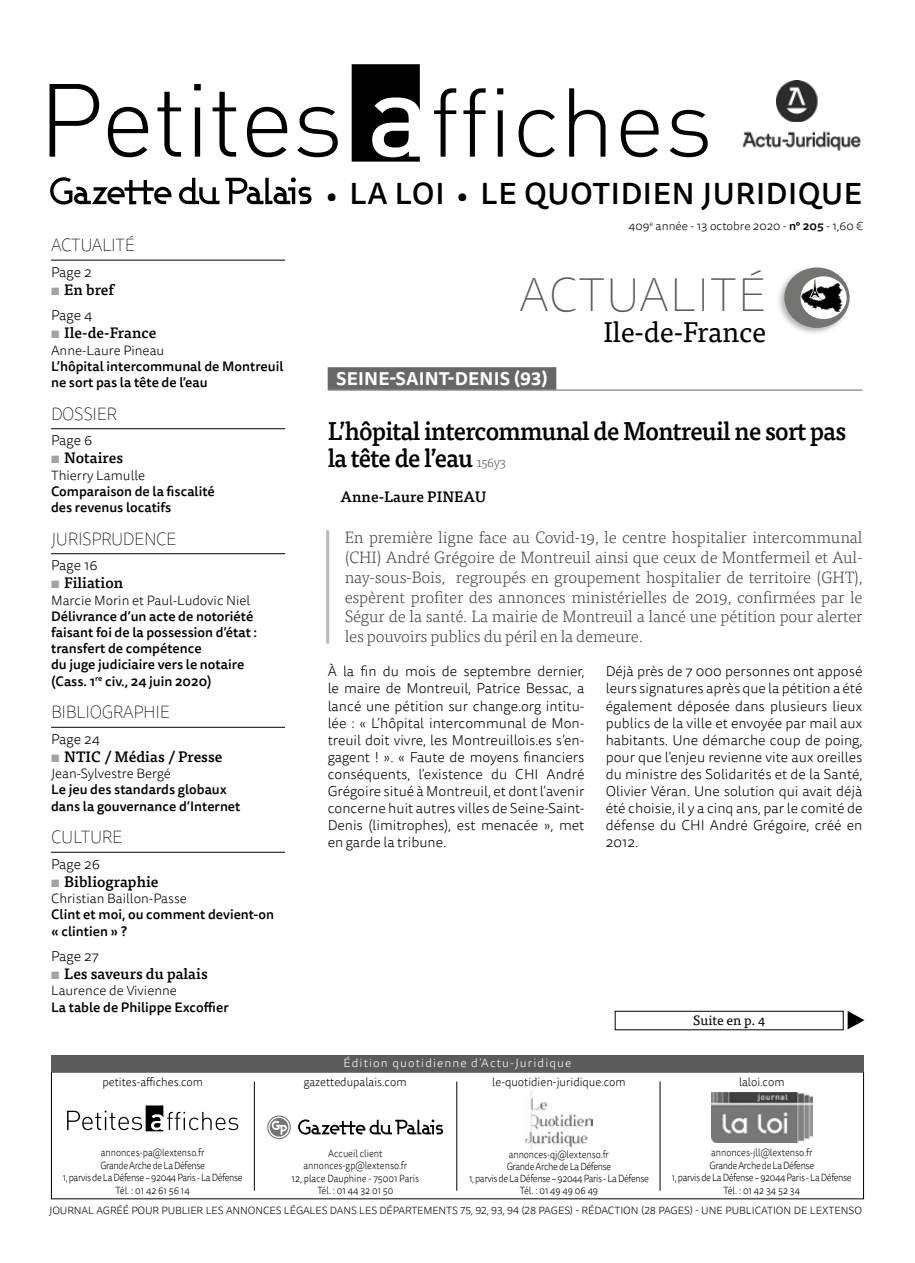
<style>
.page{position:relative;width:915px;height:1263px;background:#fff}
.page>*{position:absolute;margin:0;border:0;box-sizing:border-box;transform-origin:0 0}
.t1{font:100 48px "Tisa Sans OT";letter-spacing:.01em;color:#5b5b5b}
.t2{font:500 30px "Tisa Sans OT";letter-spacing:.02em;color:#000}
.t3{font:28.5px "Tisa OT";letter-spacing:-.01em;color:#000}
.t4{font:500 25.5px/27px "Tisa OT";letter-spacing:-.03em;color:#000;scale:.95 1}
.t5{font:100 18px "Tisa Sans OT";letter-spacing:-.02em;color:#000;scale:.95 1}
.t6{font:700 18px "Tisa Sans OT";letter-spacing:.01em;color:#fff}
.t7{font:300 16.5px/19.8px "Tisa OT";letter-spacing:-.01em;color:#444443;text-align:justify}
.t8{font:500 15px "Tisa OT";color:#000}
.t9{font:300 14.25px/17.1px "Tisa Sans OT";color:#000;text-align:justify}
.t10{font:500 13.5px/16.2px "Tisa Sans OT";color:#000}
.t11{font:300 13.5px "Tisa Sans OT";color:#000}
.t12{font:13.5px "Tisa OT";color:#000}
.t13{font:300 12px "Tisa Sans OT";color:#000;scale:.95 1}
.t14{font:300 12px "Tisa Sans OT";color:#000}
.t15{font:300 12px "Tisa Sans OT";letter-spacing:.09em;color:#fff}
.t16{font:300 10.5px/12.6px "Tisa Sans OT";letter-spacing:-.04em;color:#000;text-align:center;scale:.88 1}
.t17{font:300 10.5px "Tisa Sans OT";letter-spacing:-.01em;color:#000}
.t18{font:300 10.5px/12.6px "Tisa Sans OT";letter-spacing:-.01em;color:#000;text-align:center;scale:.88 1}
.s1{font-weight:700;color:#a2a3a3}
.s2{font-size:27px}
.s3{font-weight:500}
.s4{font-weight:300;font-size:13.5px;color:#5b5b5b}
</style>
<div class="page">
<img style="left:525px;top:1090px;width:67px;height:60px">
<svg style="left:67px;top:1105px;width:171px;height:26px"></svg>
<img style="left:711px;top:1092px;width:101px;height:50px">
<hr style="left:659px;top:1081px;width:1px;height:110px;background:#000">
<hr style="left:456px;top:1081px;width:1px;height:110px;background:#000">
<hr style="left:254px;top:1081px;width:1px;height:110px;background:#000">
<svg style="left:269px;top:1118px;width:19px;height:18px"></svg>
<svg style="left:298px;top:1119px;width:145px;height:15px"></svg>
<svg style="left:271px;top:1121px;width:16px;height:13px"></svg>
<div style="left:267px;top:1115px;width:24px;height:24px;border:1px solid #747473;border-radius:50%"></div>
<div style="left:51px;top:1055px;width:812px;height:16px;background:#5b5b5b"></div>
<svg style="left:50px;top:84px;width:49px;height:73px"></svg>
<svg style="left:108px;top:107px;width:40px;height:50px"></svg>
<svg style="left:157px;top:92px;width:24px;height:65px"></svg>
<svg style="left:194px;top:84px;width:7px;height:73px"></svg>
<svg style="left:212px;top:92px;width:24px;height:65px"></svg>
<svg style="left:247px;top:107px;width:40px;height:50px"></svg>
<svg style="left:297px;top:107px;width:40px;height:50px"></svg>
<svg style="left:351px;top:64px;width:68px;height:98px"></svg>
<svg style="left:434px;top:88px;width:22px;height:69px"></svg>
<svg style="left:463px;top:88px;width:22px;height:69px"></svg>
<svg style="left:497px;top:88px;width:6px;height:69px"></svg>
<svg style="left:518px;top:110px;width:36px;height:47px"></svg>
<svg style="left:569px;top:88px;width:36px;height:69px"></svg>
<svg style="left:620px;top:110px;width:38px;height:47px"></svg>
<svg style="left:669px;top:110px;width:38px;height:47px"></svg>
<svg style="left:50px;top:177px;width:121px;height:28px"></svg>
<svg style="left:179px;top:178px;width:40px;height:26px"></svg>
<svg style="left:225px;top:177px;width:86px;height:27px"></svg>
<img style="left:776px;top:80px;width:42px;height:42px">
<img style="left:742px;top:131px;width:118px;height:20px">
<div style="left:614px;top:1011px;width:229px;height:19px;border:1px solid #000"></div>
<svg style="left:847px;top:1011px;width:17px;height:18px"></svg>
<hr style="left:51px;top:260px;width:234px;height:1px;background:#000">
<hr style="left:51px;top:428px;width:234px;height:1px;background:#000">
<hr style="left:51px;top:553px;width:234px;height:1px;background:#000">
<hr style="left:51px;top:727px;width:234px;height:1px;background:#000">
<hr style="left:51px;top:852px;width:234px;height:1px;background:#000">
<img style="left:779px;top:268px;width:71px;height:65px">
<div style="left:784px;top:267px;width:65px;height:61px;background:#747473;border-radius:50%"></div>
<div style="left:800px;top:276px;width:46px;height:43px;background:#fff;border-radius:50%"></div>
<svg style="left:801px;top:278px;width:41px;height:34px"></svg>
<hr style="left:326px;top:530px;width:3px;height:114px;background:#b9baba">
<div style="left:327px;top:367px;width:229px;height:23px;background:#676767"></div>
<hr style="left:327px;top:390px;width:535px;height:1px;background:#676767">
<p class="t5" style="left:51px;top:235px;width:63px">ACTUALITÉ</p>
<p class="t9" style="left:51px;top:264px;width:42px">Page 2</p>
<p class="t8" style="left:51px;top:280px;width:64px"><span class="s1">▪</span> En bref</p>
<p class="t9" style="left:51px;top:308px;width:43px">Page 4</p>
<p class="t8" style="left:51px;top:324px;width:107px"><span class="s1">▪</span> Ile-de-France</p>
<p class="t11" style="left:51px;top:342px;width:115px">Anne-Laure Pineau</p>
<p class="t10" style="left:51px;top:359px;width:234px">L’hôpital intercommunal de Montreuil ne sort pas la tête de l’eau</p>
<p class="t5" style="left:51px;top:403px;width:71px">DOSSI ER</p>
<p class="t9" style="left:51px;top:433px;width:43px">Page 6</p>
<p class="t8" style="left:51px;top:449px;width:73px"><span class="s1">▪</span> Notaires</p>
<p class="t11" style="left:51px;top:467px;width:96px">Thierry Lamulle</p>
<p class="t10" style="left:51px;top:484px;width:165px">Comparaison de la fiscalité des revenus locatifs</p>
<p class="t5" style="left:51px;top:528px;width:133px">JU RISPRU DENCE</p>
<p class="t9" style="left:51px;top:558px;width:48px">Page 16</p>
<p class="t8" style="left:51px;top:574px;width:74px"><span class="s1">▪</span> Filiation</p>
<p class="t11" style="left:51px;top:592px;width:201px">Marcie Morin et Paul-Ludovic Niel</p>
<p class="t10" style="left:51px;top:609px;width:208px">Délivrance d’un acte de notoriété faisant foi de la possession d’état : transfert de compétence<br>du juge judiciaire vers le notaire (Cass. 1<sup>re</sup> civ., 24 juin 2020)</p>
<p class="t5" style="left:51px;top:702px;width:126px">BI BLIOGRAPHI E</p>
<p class="t9" style="left:51px;top:731px;width:50px">Page 24</p>
<p class="t8" style="left:51px;top:747px;width:173px"><span class="s1">▪</span> NTIC / Médias / Presse</p>
<p class="t11" style="left:51px;top:766px;width:121px">Jean-Sylvestre Bergé</p>
<p class="t10" style="left:51px;top:782px;width:191px">Le jeu des standards globaux dans la gouvernance d’Internet</p>
<p class="t5" style="left:51px;top:827px;width:12px">CULTU</p>
<p class="t5" style="left:102px;top:827px;width:23px">RE</p>
<p class="t9" style="left:51px;top:856px;width:50px">Page 26</p>
<p class="t8" style="left:51px;top:872px;width:109px"><span class="s1">▪</span> Bibliographie</p>
<p class="t11" style="left:51px;top:890px;width:137px">Christian Baillon-Passe</p>
<p class="t10" style="left:51px;top:907px;width:224px">Clint et moi, ou comment devient-on « clintien » ?</p>
<p class="t9" style="left:51px;top:948px;width:49px">Page 27</p>
<p class="t8" style="left:51px;top:965px;width:158px"><span class="s1">▪</span> Les saveurs du palais</p>
<p class="t11" style="left:51px;top:983px;width:127px">Laurence de Vivienne</p>
<p class="t10" style="left:51px;top:999px;width:179px">La table de Philippe Excoffier</p>
<p class="t13" style="left:102px;top:1075px;width:107px">petites-affiches.com</p>
<h2 class="t2" style="left:326px;top:175px;width:537px"><span class="s2">•</span> LA LOI <span class="s2">•</span> LE QUOTIDIEN JURIDIQUE</h2>
<p class="t14" style="left:628px;top:219px;width:236px">409<sup>e</sup> année - 13 octobre 2020 - <span class="s3">n° 205</span> - 1,60 €</p>
<h1 class="t1" style="left:519px;top:267px;width:248px">ACTUALITÉ</h1>
<h3 class="t3" style="left:603px;top:315px;width:164px">Ile-de-France</h3>
<p class="t6" style="left:336px;top:368px;width:213px">SEINE-SAINT-DENIS (93)</p>
<h3 class="t4" style="left:327px;top:418px;width:547px">L’hôpital intercommunal de Montreuil ne sort pas la tête de l’eau <span class="s4">156y3</span></h3>
<p class="t8" style="left:340px;top:488px;width:147px">Anne-Laure PINEAU</p>
<p class="t7" style="left:344px;top:528px;width:519px">En première ligne face au Covid-19, le centre hospitalier intercommunal (CHI) André Grégoire de Montreuil ainsi que ceux de Montfermeil et Aul&shy;nay-sous-Bois, regroupés en groupement hospitalier de territoire (GHT), espèrent profiter des annonces ministérielles de 2019, confirmées par le Ségur de la santé. La mairie de Montreuil a lancé une pétition pour alerter les pouvoirs publics du péril en la demeure.</p>
<p class="t9" style="left:327px;top:664px;width:258px">À la fin du mois de septembre dernier, le maire de Montreuil, Patrice Bessac, a lancé une pétition sur change.org intitu&shy;lée : « L’hôpital intercommunal de Mon&shy;treuil doit vivre, les Montreuillois.es s’en&shy;gagent ! ». « Faute de moyens financiers conséquents, l’existence du CHI André Grégoire situé à Montreuil, et dont l’avenir concerne huit autres villes de Seine-Saint-Denis (limitrophes), est menacée », met en garde la tribune.</p>
<p class="t9" style="left:605px;top:664px;width:258px">Déjà près de 7 000 personnes ont apposé leurs signatures après que la pétition a été également déposée dans plusieurs lieux publics de la ville et envoyée par mail aux habitants. Une démarche coup de poing, pour que l’enjeu revienne vite aux oreilles du ministre des Solidarités et de la Santé, Olivier Véran. Une solution qui avait déjà été choisie, il y a cinq ans, par le comité de défense du CHI André Grégoire, créé en 2012.</p>
<p class="t15" style="left:343px;top:1055px;width:229px">Édition quotidienne d’Actu-Juridique</p>
<p class="t12" style="left:693px;top:1013px;width:73px">Suite en p. 4</p>
<p class="t13" style="left:303px;top:1075px;width:110px">gazettedupalais.com</p>
<p class="t13" style="left:492px;top:1075px;width:142px">le-quotidien-juridique.com</p>
<p class="t13" style="left:738px;top:1075px;width:49px">laloi.com</p>
<p class="t16" style="left:63px;top:1147px;width:206px">annonces-pa@lextenso.fr<br>Grande Arche de La Défense<br>1, parvis de La Défense – 92044 Paris - La Défense<br>Tél. : 01 42 61 56 14</p>
<p class="t16" style="left:469px;top:1149px;width:206px;line-height:12px">annonces-qj@lextenso.fr<br>Grande Arche de La Défense<br>1, parvis de La Défense – 92044 Paris - La Défense<br>Tél. : 01 49 49 06 49</p>
<p class="t16" style="left:671px;top:1147px;width:206px">annonces-jll@lextenso.fr<br>Grande Arche de La Défense<br>1, parvis de La Défense – 92044 Paris - La Défense<br>Tél. : 01 42 34 52 34</p>
<p class="t18" style="left:291px;top:1147px;width:146px">Accueil client annonces-gp@lextenso.fr<br>12, place Dauphine - 75001 Paris<br>Tél. : 01 44 32 01 50</p>
<p class="t17" style="left:49px;top:1204px;width:814px">JOURNAL AGRÉÉ POUR PUBLIER LES ANNONCES LÉGALES DANS LES DÉPARTEMENTS 75, 92, 93, 94 (28 PAGES) - RÉDACTION (28 PAGES) - UNE PUBLICATION DE LEXTENSO</p>
</div>
